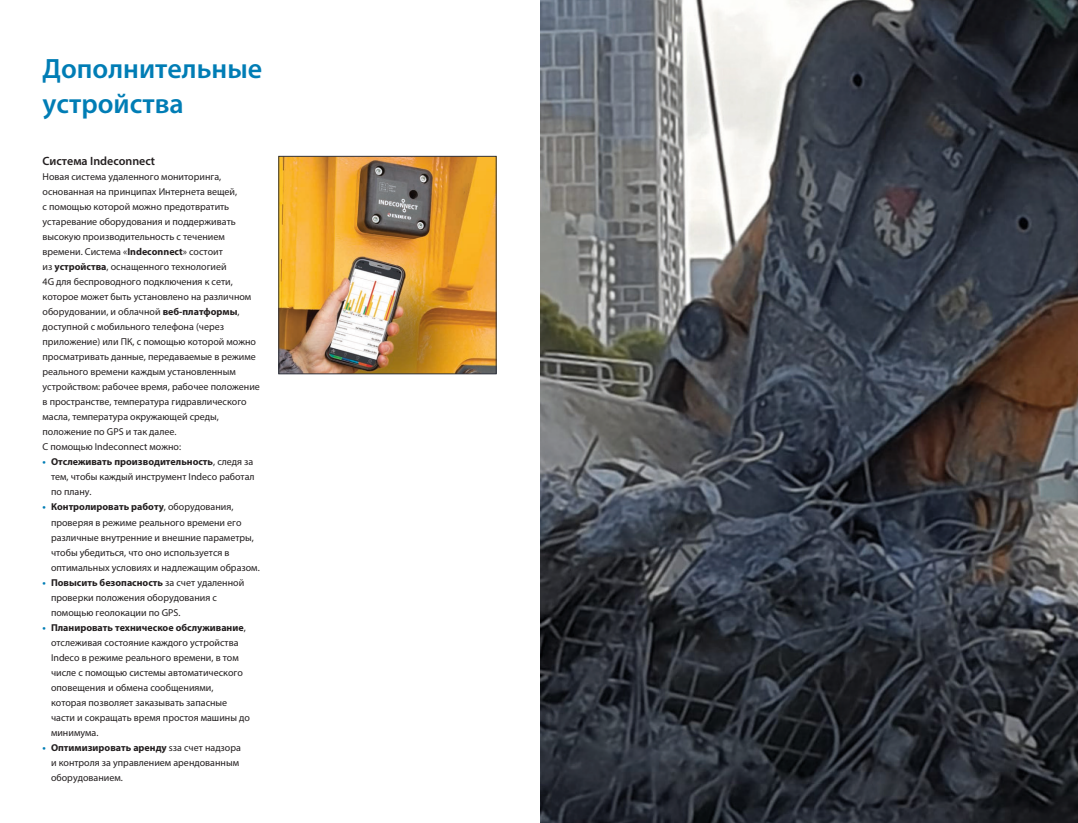
<style>
.page{position:relative;width:1078px;height:823px;background:#fff}
.page>*{position:absolute;margin:0;border:0;box-sizing:border-box;transform-origin:0 0}
.t1{font:600 28px/35px "Myriad Pro";color:#007db5}
.t2{font:600 12px "Myriad Pro";color:#231f20}
.t3{font:10px/15px "Myriad Pro";color:#231f20}
.s1{font-weight:700}
.s2{font-weight:700;color:#007db5}
</style>
<div class="page">
<img style="left:540px;top:0;width:537px;height:822px">
<img style="left:280px;top:158px;width:214px;height:214px">
<div style="left:278px;top:156px;width:218px;height:218px;border:1px solid #323640"></div>
<h1 class="t1" style="left:43px;top:50px;width:221px">Дополнительные устройства</h1>
<p class="t2" style="left:43px;top:153px;width:114px">Система Indeconnect</p>
<p class="t3" style="left:43px;top:169px;width:219px">Новая система удаленного мониторинга, основанная на принципах Интернета вещей,<br>с помощью которой можно предотвратить устаревание оборудования и поддерживать высокую производительность с течением времени. Система «<span class="s1">Indeconnect</span>» состоит<br>из <span class="s1">устройства</span>, оснащенного технологией<br>4G для беспроводного подключения к сети, которое может быть установлено на различном оборудовании, и облачной <span class="s1">веб-платформы</span>, доступной с мобильного телефона (через приложение) или ПК, с помощью которой можно просматривать данные, передаваемые в режиме реального времени каждым установленным устройством: рабочее время, рабочее положение в пространстве, температура гидравлического масла, температура окружающей среды, положение по GPS и так далее.<br>С помощью Indeconnect можно:</p>
<p class="t3" style="left:51px;top:454px;width:205px;text-indent:-8px"><span class="s2">•</span> <span class="s1">Отслеживать производительность</span>, следя за тем, чтобы каждый инструмент Indeco работал по плану.</p>
<p class="t3" style="left:51px;top:499px;width:210px;text-indent:-8px"><span class="s2">•</span> <span class="s1">Контролировать работу</span>, оборудования, проверяя в режиме реального времени его различные внутренние и внешние параметры, чтобы убедиться, что оно используется в оптимальных условиях и надлежащим образом.</p>
<p class="t3" style="left:51px;top:574px;width:195px;text-indent:-8px"><span class="s2">•</span> <span class="s1">Повысить безопасность</span> за счет удаленной проверки положения оборудования с помощью геолокации по GPS.</p>
<p class="t3" style="left:51px;top:619px;width:200px;text-indent:-8px"><span class="s2">•</span> <span class="s1">Планировать техническое обслуживание</span>, отслеживая состояние каждого устройства Indeco в режиме реального времени, в том числе с помощью системы автоматического оповещения и обмена сообщениями, которая позволяет заказывать запасные части и сокращать время простоя машины до минимума.</p>
<p class="t3" style="left:51px;top:739px;width:191px;text-indent:-8px"><span class="s2">•</span> <span class="s1">Оптимизировать аренду</span> sза счет надзора и контроля за управлением арендованным оборудованием.</p>
</div>
